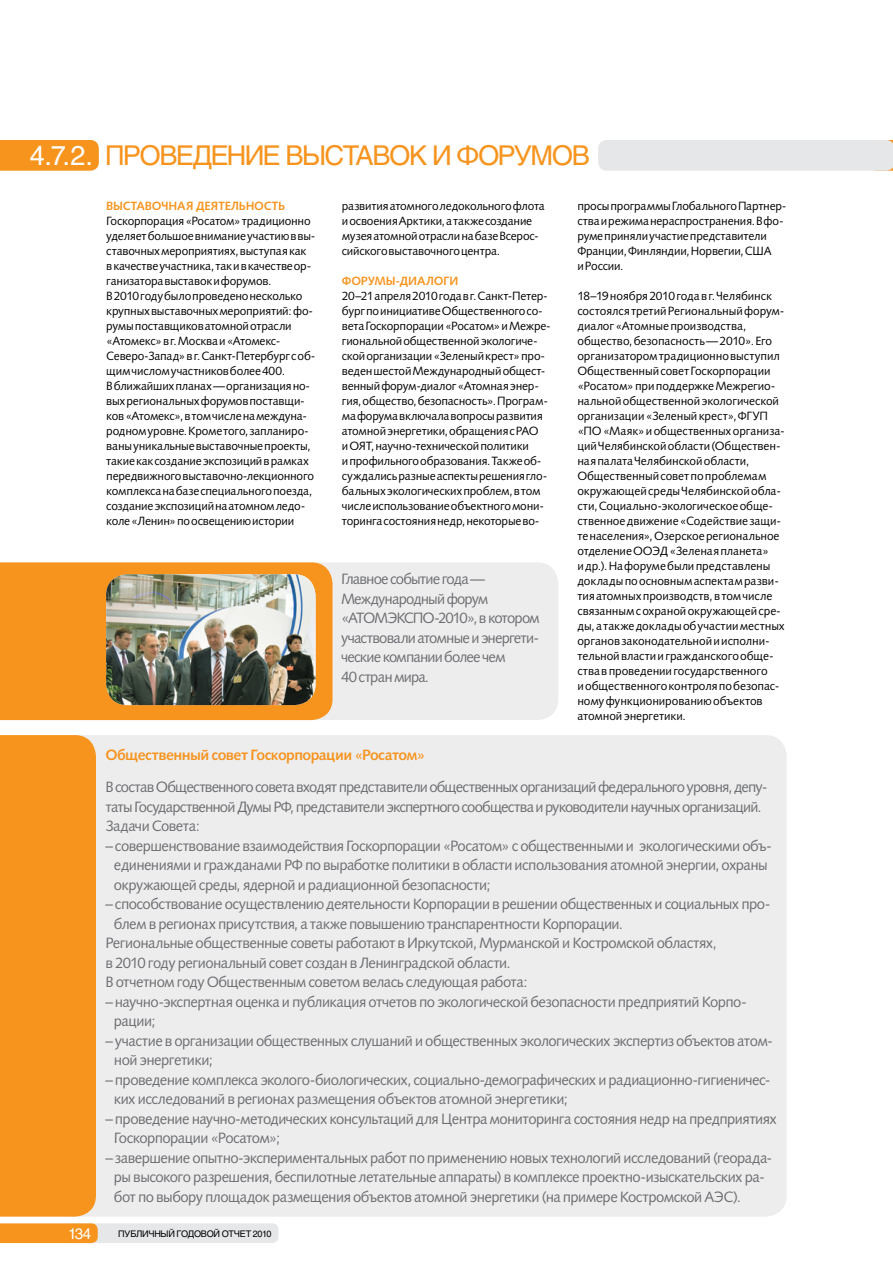
<style>
.page{position:relative;width:893px;height:1263px;background:#fff}
.page>*{position:absolute;margin:0;border:0;box-sizing:border-box;transform-origin:0 0}
.t1{font:27px "Helios C";letter-spacing:-.06em;color:#f7941e}
.t2{font:15px/19.5px "Humanist 531 CBT";letter-spacing:-.04em;color:#6d6e71}
.t3{font:15px/19.5px "Humanist 531 CBT";letter-spacing:-.06em;color:#6d6e71}
.t4{font:700 15px "Humanist 531 CBT";letter-spacing:-.04em;color:#f7941e}
.t5{font:15px "Helios C";color:#fff}
.t6{font:12px/15px "Humanist 531 CBT";letter-spacing:-.015em;color:#000}
.t7{font:700 12px "Humanist 531 CBT";letter-spacing:-.01em;color:#f7941e}
.t8{font:9px "Helios C";letter-spacing:-.03em;color:#000}
.s1{color:#fff}
</style>
<div class="page">
<div style="left:66px;top:1223px;width:213px;height:20px;background:#e6e7e8;border-radius:6px"></div>
<div style="left:0;top:1223px;width:98px;height:20px;background:#f7941e"></div>
<div style="left:0;top:140px;width:99px;height:31px;background:#f7941e"></div>
<div style="left:50px;top:735px;width:737px;height:481px;background:#ededee;border-radius:21px"></div>
<div style="left:0;top:735px;width:96px;height:481px;background:#f7941e"></div>
<div style="left:598px;top:140px;width:295px;height:31px;background:#e6e7e8"></div>
<div style="left:57px;top:562px;width:501px;height:158px;background:#ededee;border-radius:21px"></div>
<div style="left:0;top:562px;width:333px;height:158px;background:#f7941e"></div>
<img style="left:106px;top:574px;width:209px;height:131px">
<h1 class="t1" style="left:30px;top:139px;width:562px"><span class="s1">4.7.2.</span> Проведение выставок и форумов</h1>
<p class="t7" style="left:106px;top:199px;width:72px">Выставочная</p>
<p class="t7" style="left:196px;top:199px;width:91px">деятельность</p>
<p class="t6" style="left:106px;top:213px;width:211px">Госкорпорация «Росатом» традиционно уделяет большое внимание участию ввы&shy;ставочных мероприятиях, выступая как вкачестве участника, так ив качестве ор&shy;ганизатора выставок ифорумов.<br>В2010году было проведено несколько крупных выставочных мероприятий: фо&shy;румы поставщиков атомной отрасли «Атомекс» вг.Москва и«Атомекс-Северо-Запад» вг.Санкт-Петербург соб&shy;щим числом участников более 400.<br>Вближайших планах— организация но&shy;вых региональных форумов поставщи&shy;ков «Атомекс», втом числе на междуна&shy;родном уровне. Кроме того, запланиро&shy;ваны уникальные выставочные проекты, такие как создание экспозиций врамках передвижного выставочно-лекционного комплекса на базе специального поезда, создание экспозиций на атомном ледо&shy;коле «Ленин» по освещению истории</p>
<p class="t6" style="left:577px;top:198px;width:211px">просы программы Глобального Партнер&shy;ства ирежима нераспространения. Вфо&shy;руме приняли участие представители<br>Франции, Финляндии, Норвегии, США иРоссии.</p>
<p class="t6" style="left:577px;top:288px;width:209px">18–19ноября 2010года вг.Челябинск состоялся третий Региональный форум&shy;диалог «Атомные производства, общество, безопасность— 2010». Его организатором традиционно выступил Общественный совет Госкорпорации «Росатом» при поддержке Межрегио&shy;нальной общественной экологической организации «Зеленый крест», ФГУП «ПО «Маяк» иобщественных организа&shy;ций Челябинской области (Обществен&shy;ная палата Челябинской области, Общественный совет по проблемам окружающей среды Челябинской обла&shy;сти, Социально-экологическое обще&shy;ственное движение «Содействие защи&shy;те населения», Озерское региональное отделение ООЭД «Зеленая планета» идр.). На форуме были представлены доклады по основным аспектам разви&shy;тия атомных производств, втом числе связанным сохраной окружающей сре&shy;ды, атакже доклады об участии местных органов законодательной иисполни&shy;тельной власти игражданского обще&shy;ства впроведении государственного иобщественного контроля по безопас&shy;ному функционированию объектов атомной энергетики.</p>
<p class="t6" style="left:342px;top:198px;width:205px">развития атомного ледокольного флота иосвоения Арктики, атакже создание музея атомной отрасли на базе Всерос&shy;сийского выставочного центра.</p>
<p class="t7" style="left:342px;top:274px;width:68px">Форумы-диа</p>
<p class="t7" style="left:426px;top:274px;width:25px">логи</p>
<p class="t6" style="left:342px;top:288px;width:211px">20–21апреля 2010года вг.Санкт-Петер&shy;бург по инициативе Общественного со&shy;вета Госкорпорации «Росатом» иМежре&shy;гиональной общественной экологиче&shy;ской организации «Зеленый крест» про&shy;веден шестой Международный общест&shy;венный форум-диалог «Атомная энер&shy;гия, общество, безопасность». Програм&shy;ма форума включала вопросы развития атомной энергетики, обращения сРАО иОЯТ, научно-технической политики ипрофильного образования. Также об&shy;суждались разные аспекты решения гло&shy;бальных экологических проблем, втом числе использование объектного мони&shy;торинга состояния недр, некоторые во-</p>
<p class="t3" style="left:341px;top:569px;width:200px">Главное событие года—<br>Международный форум «АТОМЭКСПО-2010», в котором участвовали атомные иэнергети&shy;ческие компании более чем<br>40стран мира.</p>
<p class="t4" style="left:105px;top:746px;width:322px">Общественный совет Госкорпорации «Росатом»</p>
<p class="t2" style="left:105px;top:777px;width:664px">В состав Общественного совета входят представители общественных организаций федерального уровня, депу&shy;таты Государственной Думы РФ, представители экспертного сообщества ируководители научных организаций.<br>Задачи Совета:</p>
<p class="t2" style="left:114px;top:836px;width:659px;text-indent:-9px">– совершенствование взаимодействия Госкорпорации «Росатом» с общественными и экологическими объ&shy;единениями и гражданами РФ по выработке политики в области использования атомной энергии, охраны окружающей среды, ядерной и радиационной безопасности;</p>
<p class="t2" style="left:105px;top:894px;width:667px">– способствование осуществлению деятельности Корпорации в решении общественных и социальных про-</p>
<p class="t2" style="left:114px;top:914px;width:511px">блем в регионах присутствия, а также повышению транспарентности Корпорации.</p>
<p class="t2" style="left:105px;top:933px;width:613px">Региональные общественные советы работают в Иркутской, Мурманской и Костромской областях,</p>
<p class="t2" style="left:105px;top:953px;width:407px">в 2010 году региональный совет создан в Ленинградской области.</p>
<p class="t2" style="left:105px;top:972px;width:424px">В отчетном году Общественным советом велась следующая работа:</p>
<p class="t2" style="left:114px;top:992px;width:634px;text-indent:-9px">– научно-экспертная оценка и публикация отчетов по экологической безопасности предприятий Корпо&shy;рации;</p>
<p class="t2" style="left:114px;top:1031px;width:661px;text-indent:-9px">– участие в организации общественных слушаний и общественных экологических экспертиз объектов атом&shy;ной энергетики;</p>
<p class="t2" style="left:114px;top:1070px;width:658px;text-indent:-8px">– проведение комплекса эколого-биологических, социально-демографических и радиационно-гигиеничес&shy;ких исследований в регионах размещения объектов атомной энергетики;</p>
<p class="t2" style="left:114px;top:1109px;width:665px;text-indent:-9px">– проведение научно-методических консультаций для Центра мониторинга состояния недр на предприятиях<br>Госкорпорации «Росатом»;</p>
<p class="t2" style="left:114px;top:1148px;width:660px;text-indent:-9px">– завершение опытно-экспериментальных работ по применению новых технологий исследований (георада&shy;ры высокого разрешения, беспилотные летательные аппараты) в комплексе проектно-изыскательских ра&shy;бот по выбору площадок размещения объектов атомной энергетики (на примере Костромской АЭС).</p>
<p class="t5" style="left:68px;top:1224px;width:25px">134</p>
<p class="t8" style="left:118px;top:1228px;width:155px">Публичный годовой отчет 2010</p>
</div>
